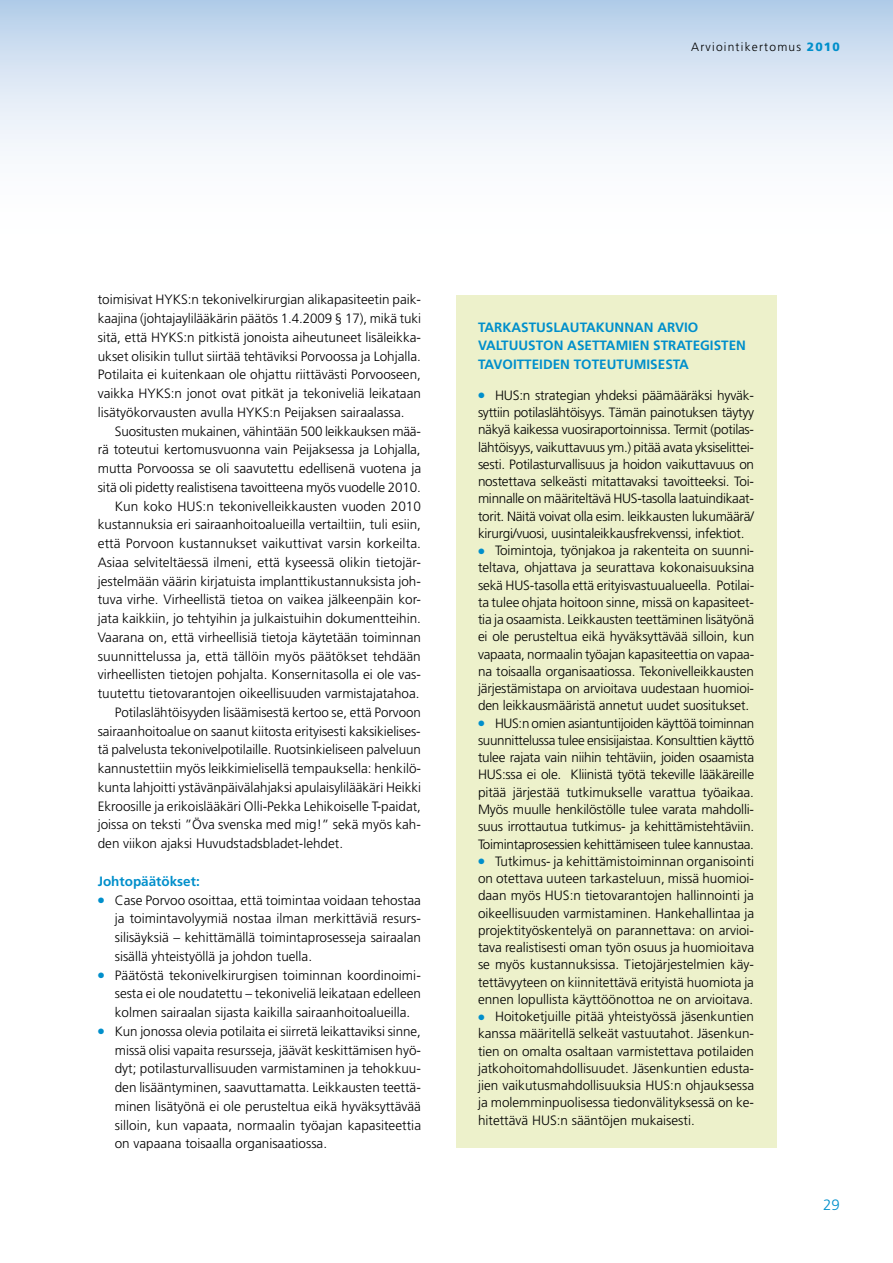
<style>
.page{position:relative;width:893px;height:1263px;background:#fff}
.page>*{position:absolute;margin:0;border:0;box-sizing:border-box;transform-origin:0 0}
.t1{font:300 15px "Frutiger";color:#008fcb}
.t2{font:300 13.5px/18.8px "Frutiger";color:#000;text-align:justify}
.t3{font:300 13.5px "Frutiger";letter-spacing:-.02em;color:#000}
.t4{font:700 13.5px/18.8px "Frutiger";color:#008fcb}
.t5{font:300 13.5px "Frutiger";letter-spacing:-.025em;color:#000}
.t6{font:300 12px "Frutiger";letter-spacing:.1em;color:#000}
.s1{font-weight:900;color:#008fcb}
</style>
<div class="page">
<svg style="left:0;top:0;width:893px;height:151px"></svg>
<div style="left:456px;top:295px;width:320px;height:852px;background:#edf1cb"></div>
<p class="t6" style="left:691px;top:40px;width:150px">Arviointikertomus <span class="s1">2010</span></p>
<p class="t2" style="left:98px;top:290px;width:325px">toimisivat HYKS:n tekonivelkirurgian alikapasiteetin paik&shy;kaajina (johtajaylilääkärin päätös 1.4.2009 § 17), mikä tuki sitä, että HYKS:n pitkistä jonoista aiheutuneet lisäleikka&shy;ukset olisikin tullut siirtää tehtäviksi Porvoossa ja Lohjalla.<br>Potilaita ei kuitenkaan ole ohjattu riittävästi Porvooseen, vaikka HYKS:n jonot ovat pitkät ja tekoniveliä leikataan lisätyökorvausten avulla HYKS:n Peijaksen sairaalassa.</p>
<p class="t2" style="left:115px;top:422px;width:308px">Suositusten mukainen, vähintään 500 leikkauksen mää-</p>
<p class="t2" style="left:98px;top:440px;width:324px">rä toteutui kertomusvuonna vain Peijaksessa ja Lohjalla,</p>
<p class="t2" style="left:98px;top:459px;width:325px">mutta Porvoossa se oli saavutettu edellisenä vuotena ja</p>
<p class="t2" style="left:98px;top:478px;width:325px">sitä oli pidetty realistisena tavoitteena myös vuodelle 2010.</p>
<p class="t2" style="left:115px;top:497px;width:308px">Kun koko HUS:n tekonivelleikkausten vuoden 2010</p>
<p class="t2" style="left:98px;top:515px;width:325px">kustannuksia eri sairaanhoitoalueilla vertailtiin, tuli esiin,</p>
<p class="t2" style="left:98px;top:534px;width:325px">että Porvoon kustannukset vaikuttivat varsin korkeilta.</p>
<p class="t2" style="left:98px;top:553px;width:325px">Asiaa selviteltäessä ilmeni, että kyseessä olikin tietojär-</p>
<p class="t2" style="left:98px;top:572px;width:325px">jestelmään väärin kirjatuista implanttikustannuksista joh-</p>
<p class="t2" style="left:98px;top:590px;width:325px">tuva virhe. Virheellistä tietoa on vaikea jälkeenpäin kor-</p>
<p class="t2" style="left:98px;top:609px;width:325px">jata kaikkiin, jo tehtyihin ja julkaistuihin dokumentteihin.</p>
<p class="t2" style="left:98px;top:628px;width:325px">Vaarana on, että virheellisiä tietoja käytetään toiminnan</p>
<p class="t2" style="left:98px;top:647px;width:325px">suunnittelussa ja, että tällöin myös päätökset tehdään</p>
<p class="t2" style="left:98px;top:665px;width:325px">virheellisten tietojen pohjalta. Konsernitasolla ei ole vas-</p>
<p class="t2" style="left:98px;top:684px;width:323px">tuutettu tietovarantojen oikeellisuuden varmistajatahoa.</p>
<p class="t2" style="left:115px;top:703px;width:308px">Potilaslähtöisyyden lisäämisestä kertoo se, että Porvoon</p>
<p class="t2" style="left:98px;top:722px;width:324px">sairaanhoitoalue on saanut kiitosta erityisesti kaksikielises-</p>
<p class="t2" style="left:98px;top:740px;width:325px">tä palvelusta tekonivelpotilaille. Ruotsinkieliseen palveluun</p>
<p class="t2" style="left:98px;top:759px;width:325px">kannustettiin myös leikkimielisellä tempauksella: henkilö-</p>
<p class="t2" style="left:98px;top:778px;width:325px">kunta lahjoitti ystävänpäivälahjaksi apulaisylilääkäri Heikki</p>
<p class="t2" style="left:98px;top:797px;width:325px">Ekroosille ja erikoislääkäri Olli-Pekka Lehikoiselle T-paidat,</p>
<p class="t2" style="left:98px;top:815px;width:325px">joissa on teksti ”Öva svenska med mig!” sekä myös kah-</p>
<p class="t2" style="left:98px;top:834px;width:247px">den viikon ajaksi Huvudstadsbladet-lehdet.</p>
<p class="t4" style="left:98px;top:871px;width:104px">JOHTOPÄÄTÖKSET:</p>
<p class="t2" style="left:115px;top:890px;width:308px;text-align:left">Case Porvoo osoittaa, että toimintaa voidaan tehostaa ja toimintavolyymiä nostaa ilman merkittäviä resurs&shy;silisäyksiä – kehittämällä toimintaprosesseja sairaalan sisällä yhteistyöllä ja johdon tuella.<br>Päätöstä tekonivelkirurgisen toiminnan koordinoimi&shy;sesta ei ole noudatettu – tekoniveliä leikataan edelleen kolmen sairaalan sijasta kaikilla sairaanhoitoalueilla.<br>Kun jonossa olevia potilaita ei siirretä leikattaviksi sinne, missä olisi vapaita resursseja, jäävät keskittämisen hyö&shy;dyt; potilasturvallisuuden varmistaminen ja tehokkuu&shy;den lisääntyminen, saavuttamatta. Leikkausten teettä&shy;minen lisätyönä ei ole perusteltua eikä hyväksyttävää silloin, kun vapaata, normaalin työajan kapasiteettia on vapaana toisaalla organisaatiossa.</p>
<p class="t4" style="left:478px;top:317px;width:269px">TARKASTUSLAUTAKUNNAN ARVIO<br>VALTUUSTON ASETTAMIEN STRATEGISTEN<br>TAVOITTEIDEN TOTEUTUMISESTA</p>
<p class="t2" style="left:495px;top:386px;width:260px">HUS:n strategian yhdeksi päämääräksi hyväk-</p>
<p class="t3" style="left:478px;top:405px;width:278px">syttiin potilaslähtöisyys. Tämän painotuksen täytyy</p>
<p class="t3" style="left:478px;top:422px;width:278px">näkyä kaikessa vuosiraportoinnissa. Termit (potilas-</p>
<p class="t3" style="left:478px;top:439px;width:278px">lähtöisyys, vaikuttavuus ym.) pitää avata yksiselittei-</p>
<p class="t3" style="left:478px;top:457px;width:278px">sesti. Potilasturvallisuus ja hoidon vaikuttavuus on</p>
<p class="t2" style="left:478px;top:472px;width:277px">nostettava selkeästi mitattavaksi tavoitteeksi. Toi-</p>
<p class="t3" style="left:478px;top:491px;width:277px">minnalle on määriteltävä HUS-tasolla laatuindikaat-</p>
<p class="t3" style="left:478px;top:508px;width:278px">torit. Näitä voivat olla esim. leikkausten lukumäärä/</p>
<p class="t3" style="left:478px;top:526px;width:268px">kirurgi/vuosi, uusintaleikkausfrekvenssi, infektiot.</p>
<p class="t2" style="left:495px;top:541px;width:261px">Toimintoja, työnjakoa ja rakenteita on suunni-</p>
<p class="t2" style="left:478px;top:558px;width:278px">teltava, ohjattava ja seurattava kokonaisuuksina</p>
<p class="t2" style="left:478px;top:576px;width:278px">sekä HUS-tasolla että erityisvastuualueella. Potilai-</p>
<p class="t2" style="left:478px;top:593px;width:277px">ta tulee ohjata hoitoon sinne, missä on kapasiteet-</p>
<p class="t2" style="left:478px;top:610px;width:278px">tia ja osaamista. Leikkausten teettäminen lisätyönä</p>
<p class="t2" style="left:478px;top:627px;width:278px">ei ole perusteltua eikä hyväksyttävää silloin, kun</p>
<p class="t2" style="left:478px;top:645px;width:278px">vapaata, normaalin työajan kapasiteettia on vapaa-</p>
<p class="t2" style="left:478px;top:662px;width:278px">na toisaalla organisaatiossa. Tekonivelleikkausten</p>
<p class="t2" style="left:478px;top:679px;width:278px">järjestämistapa on arvioitava uudestaan huomioi-</p>
<p class="t2" style="left:478px;top:696px;width:273px">den leikkausmääristä annetut uudet suositukset.</p>
<p class="t5" style="left:495px;top:715px;width:261px">HUS:n omien asiantuntijoiden käyttöä toiminnan</p>
<p class="t3" style="left:478px;top:733px;width:278px">suunnittelussa tulee ensisijaistaa. Konsulttien käyttö</p>
<p class="t3" style="left:478px;top:750px;width:278px">tulee rajata vain niihin tehtäviin, joiden osaamista</p>
<p class="t3" style="left:478px;top:767px;width:278px">HUS:ssa ei ole. Kliinistä työtä tekeville lääkäreille</p>
<p class="t2" style="left:478px;top:783px;width:278px">pitää järjestää tutkimukselle varattua työaikaa.</p>
<p class="t2" style="left:478px;top:800px;width:278px">Myös muulle henkilöstölle tulee varata mahdolli-</p>
<p class="t2" style="left:478px;top:817px;width:278px">suus irrottautua tutkimus- ja kehittämistehtäviin.</p>
<p class="t3" style="left:478px;top:836px;width:278px">Toimintaprosessien kehittämiseen tulee kannustaa.</p>
<p class="t2" style="left:495px;top:852px;width:261px">Tutkimus- ja kehittämistoiminnan organisointi</p>
<p class="t2" style="left:478px;top:869px;width:278px">on otettava uuteen tarkasteluun, missä huomioi-</p>
<p class="t2" style="left:478px;top:886px;width:278px">daan myös HUS:n tietovarantojen hallinnointi ja</p>
<p class="t2" style="left:478px;top:903px;width:278px">oikeellisuuden varmistaminen. Hankehallintaa ja</p>
<p class="t2" style="left:478px;top:921px;width:278px">projektityöskentelyä on parannettava: on arvioi-</p>
<p class="t2" style="left:478px;top:938px;width:278px">tava realistisesti oman työn osuus ja huomioitava</p>
<p class="t2" style="left:478px;top:955px;width:278px">se myös kustannuksissa. Tietojärjestelmien käy-</p>
<p class="t2" style="left:478px;top:972px;width:278px">tettävyyteen on kiinnitettävä erityistä huomiota ja</p>
<p class="t2" style="left:478px;top:990px;width:277px">ennen lopullista käyttöönottoa ne on arvioitava.</p>
<p class="t2" style="left:495px;top:1007px;width:261px">Hoitoketjuille pitää yhteistyössä jäsenkuntien</p>
<p class="t2" style="left:478px;top:1024px;width:278px">kanssa määritellä selkeät vastuutahot. Jäsenkun-</p>
<p class="t2" style="left:478px;top:1041px;width:278px">tien on omalta osaltaan varmistettava potilaiden</p>
<p class="t2" style="left:478px;top:1059px;width:278px">jatkohoitomahdollisuudet. Jäsenkuntien edusta-</p>
<p class="t2" style="left:478px;top:1076px;width:278px">jien vaikutusmahdollisuuksia HUS:n ohjauksessa</p>
<p class="t2" style="left:478px;top:1093px;width:278px">ja molemminpuolisessa tiedonvälityksessä on ke-</p>
<p class="t2" style="left:478px;top:1110px;width:218px">hitettävä HUS:n sääntöjen mukaisesti.</p>
<p class="t1" style="left:823px;top:1196px;width:18px">29</p>
</div>
